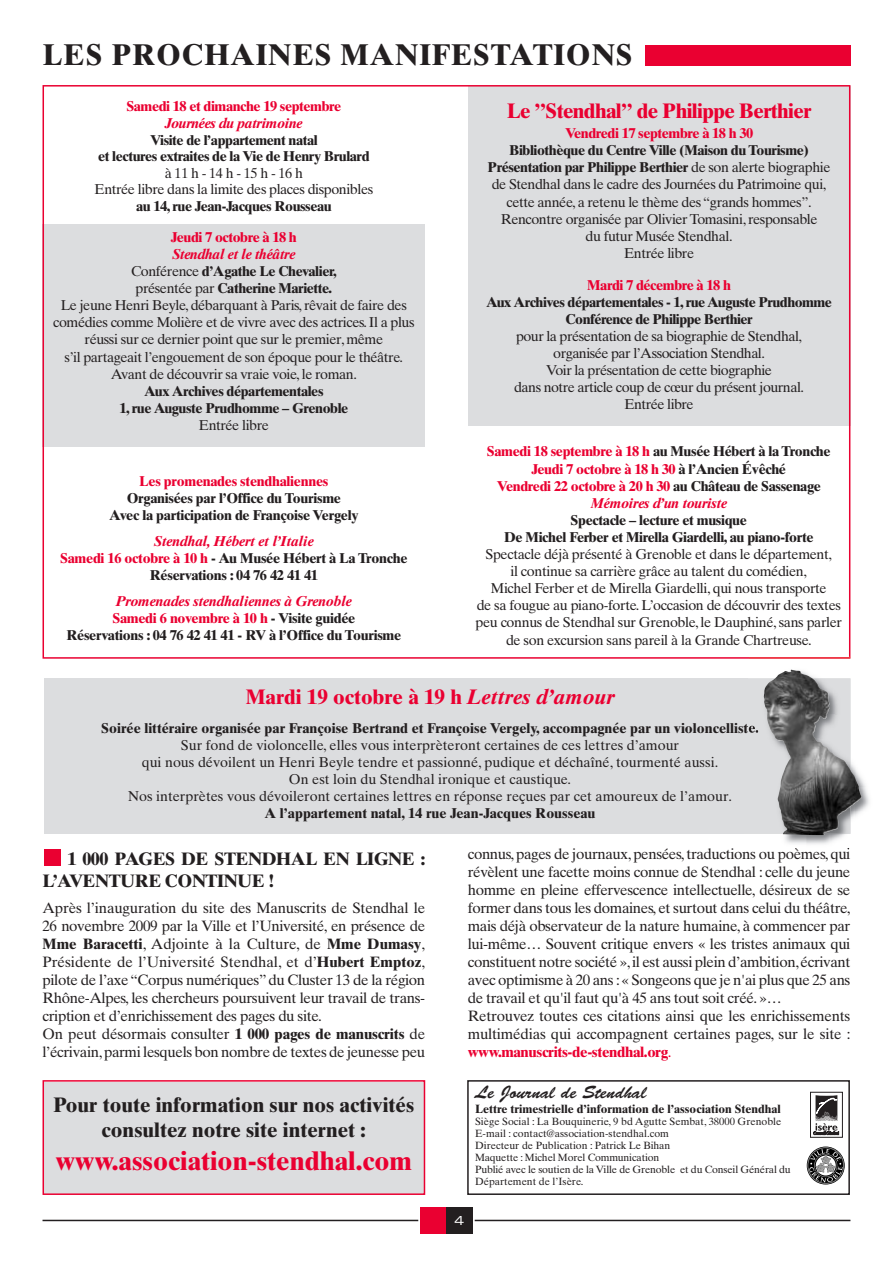
<style>
.page{position:relative;width:893px;height:1263px;background:#fff}
.page>*{position:absolute;margin:0;border:0;box-sizing:border-box;transform-origin:0 0}
.t1{font:700 30px "Times Ten";letter-spacing:.025em;color:#231f20}
.t2{font:700 27px "Times Ten";color:#ea0031}
.t3{font:700 21px/25.2px "Times Ten";color:#231f20;text-align:center}
.t4{font:700 21px "Times Ten";color:#ea0031}
.t5{font:700 21px "Times Ten";letter-spacing:-.03em;color:#ea0031}
.t6{font:700 18px/21.6px "Times Ten";letter-spacing:-.025em;color:#231f20}
.t7{font:18px "Brush Script";color:#231f20}
.t8{font:15px/18px "Times Ten";letter-spacing:-.025em;color:#231f20}
.t9{font:14.25px/17.1px "Times Ten";letter-spacing:-.03em;color:#231f20;text-align:center}
.t10{font:700 14.25px/17.1px "Times Ten";letter-spacing:-.025em;color:#231f20;text-align:center}
.t11{font:14.25px/17.1px "Times Ten";color:#231f20;text-align:center}
.t12{font:700 14.25px/17.1px "Times Ten";letter-spacing:-.025em;color:#ea0031;text-align:center}
.t13{font:700 14.25px "Times Ten";color:#231f20}
.t14{font:italic 700 14.25px "Times Ten";letter-spacing:-.035em;color:#ea0031}
.t15{font:700 12px "Times Ten";color:#231f20}
.t16{font:expanded 12px "Unitus B";color:#fff}
.t17{font:10.5px/12px "Times Ten";color:#231f20}
.s1{font-weight:700;font-style:italic;color:#ea0031}
.s2{font-weight:700}
.s3{font-style:italic;color:#ea0031}
.s4{color:#ea0031}
.s5{color:#231f20}
.s6{font-style:italic}
.s7{font-weight:700;color:#ea0031}
</style>
<div class="page">
<div style="left:44px;top:678px;width:806px;height:156px;background:#dcdddf"></div>
<hr style="left:475px;top:1220px;width:375px;height:1px;background:#231f20">
<hr style="left:43px;top:1220px;width:375px;height:1px;background:#231f20">
<div style="left:421px;top:1208px;width:26px;height:26px;background:#ea0031"></div>
<div style="left:447px;top:1208px;width:26px;height:26px;background:#231f20"></div>
<div style="left:645px;top:45px;width:205px;height:20px;background:#ea0031"></div>
<div style="left:467px;top:1080px;width:383px;height:115px;border:2px solid #231f20"></div>
<svg style="left:806px;top:1146px;width:39px;height:39px"></svg>
<div style="left:807px;top:1147px;width:37px;height:37px;border:1px solid #000;border-radius:50%"></div>
<svg style="left:808px;top:1147px;width:36px;height:36px"></svg>
<div style="left:810px;top:1092px;width:32px;height:45px;border:1px solid #231f20"></div>
<svg style="left:813px;top:1095px;width:26px;height:40px"></svg>
<div style="left:468px;top:86px;width:382px;height:340px;background:#dcdddf"></div>
<div style="left:44px;top:1082px;width:380px;height:111px;background:#dcdddf"></div>
<div style="left:43px;top:1080px;width:382px;height:115px;border:2px solid #ea0031"></div>
<div style="left:43px;top:225px;width:382px;height:222px;background:#dcdddf"></div>
<div style="left:44px;top:849px;width:16px;height:16px;background:#ea0031"></div>
<img style="left:743px;top:656px;width:126px;height:196px">
<img style="left:744px;top:678px;width:19px;height:156px">
<img style="left:763px;top:669px;width:99px;height:167px">
<h1 class="t1" style="left:43px;top:44px;width:591px">LES PROCHAINES MANIFESTATIONS</h1>
<p class="t12" style="left:126px;top:99px;width:216px">Samedi 18 et dimanche 19 septembre</p>
<p class="t14" style="left:165px;top:118px;width:139px">Journées du patrimoine</p>
<p class="t10" style="left:98px;top:133px;width:273px;line-height:16.5px">Visite de l’appartement natal<br>et lectures extraites de la Vie de Henry Brulard</p>
<p class="t9" style="left:94px;top:166px;width:280px;line-height:16.5px">à11h-14h-15h-16h<br>Entrée libre dans la limite des places disponibles</p>
<p class="t10" style="left:136px;top:199px;width:197px">au 14, rue Jean-Jacques Rousseau</p>
<p class="t12" style="left:171px;top:230px;width:127px">Jeudi 7 octobre à 18 h</p>
<p class="t9" style="left:53px;top:247px;width:363px"><span class="s1">Stendhal et le théâtre<br></span>Conférence <span class="s2">d’Agathe Le Chevalier,<br></span>présentée par <span class="s2">Catherine Mariette.<br></span>Le jeune Henri Beyle, débarquant à Paris, rêvait de faire des comédies comme Molière et de vivre avec des actrices. Il a plus réussi sur ce dernier point que sur le premier, même<br>s’il partageait l’engouement de son époque pour le théâtre.<br>Avant de découvrir sa vraie voie, le roman.</p>
<p class="t10" style="left:119px;top:384px;width:231px">Aux Archives départementales<br>1, rue Auguste Prudhomme – Grenoble</p>
<p class="t9" style="left:199px;top:418px;width:72px">Entrée libre</p>
<p class="t12" style="left:139px;top:474px;width:191px">Les promenades stendhaliennes</p>
<p class="t10" style="left:109px;top:491px;width:251px">Organisées par l’Office du Tourisme<br>Avec la participation de Françoise Vergely</p>
<p class="t10" style="left:60px;top:534px;width:349px"><span class="s3">Stendhal, Hébert et l’Italie<br></span><span class="s4">Samedi 16 octobre à 10 h</span> - Au Musée Hébert à La Tronche<br>Réservations : 04 76 42 41 41</p>
<p class="t10" style="left:66px;top:594px;width:336px"><span class="s3">Promenades stendhaliennes à Grenoble<br></span><span class="s4">Samedi 6 novembre à 10 h</span> - Visite guidée<br>Réservations : 04 76 42 41 41 - RV à l’Office du Tourisme</p>
<h3 class="t5" style="left:507px;top:103px;width:306px">Le ”Stendhal” de Philippe Berthier</h3>
<p class="t12" style="left:565px;top:126px;width:190px">Vendredi 17 septembre à 18 h 30</p>
<p class="t9" style="left:488px;top:143px;width:345px"><span class="s2">Bibliothèque du Centre Ville (Maison du Tourisme)<br>Présentation par Philippe Berthier</span> de son alerte biographie de Stendhal dans le cadre des Journées du Patrimoine qui, cette année, a retenu le thème des “grands hommes”.<br>Rencontre organisée par Olivier Tomasini, responsable<br>du futur Musée Stendhal.<br>Entrée libre</p>
<p class="t12" style="left:587px;top:278px;width:145px">Mardi 7 décembre à 18 h</p>
<p class="t10" style="left:486px;top:295px;width:347px">Aux Archives départementales - 1, rue Auguste Prudhomme<br>Conférence de Philippe Berthier</p>
<p class="t9" style="left:514px;top:329px;width:291px">pour la présentation de sa biographie de Stendhal, organisée par l’Association Stendhal.<br>Voir la présentation de cette biographie<br>dans notre article coup de cœur du présent journal.<br>Entrée libre</p>
<p class="t12" style="left:487px;top:445px;width:345px">Samedi 18 septembre à 18 h <span class="s5">au Musée Hébert à la Tronche </span>Jeudi 7 octobre à 18 h 30 <span class="s5">à l’Ancien Évêché<br></span>Vendredi 22 octobre à 20 h 30 <span class="s5">au Château de Sassenage </span><span class="s6">Mémoires d’un touriste</span></p>
<p class="t10" style="left:504px;top:513px;width:311px">Spectacle – lecture et musique<br>De Michel Ferber et Mirella Giardelli, au piano-forte</p>
<p class="t9" style="left:476px;top:547px;width:368px">Spectacle déjà présenté à Grenoble et dans le département,<br>il continue sa carrière grâce au talent du comédien,<br>Michel Ferber et de Mirella Giardelli, qui nous transporte<br>de sa fougue au piano-forte. L’occasion de découvrir des textes peu connus de Stendhal sur Grenoble, le Dauphiné, sans parler de son excursion sans pareil à la Grande Chartreuse.</p>
<h3 class="t4" style="left:246px;top:690px;width:370px">Mardi 19 octobre à 19 h <span class="s6">Lettres d’amour</span></h3>
<p class="t13" style="left:101px;top:723px;width:659px">Soirée littéraire organisée par Françoise Bertrand et Françoise Vergely, accompagnée par un violoncelliste.</p>
<p class="t11" style="left:128px;top:738px;width:605px">Sur fond de violoncelle, elles vous interprèteront certaines de ces lettres d’amour<br>qui nous dévoilent un Henri Beyle tendre et passionné, pudique et déchaîné, tourmenté aussi.<br>On est loin du Stendhal ironique et caustique.<br>Nos interprètes vous dévoileront certaines lettres en réponse reçues par cet amoureux de l’amour.</p>
<p class="t13" style="left:264px;top:808px;width:332px">A l’appartement natal, 14 rue Jean-Jacques Rousseau</p>
<p class="t6" style="left:43px;top:850px;width:384px;text-indent:25px">1 000 PAGES DE STENDHAL EN LIGNE :<br>L’AVENTURE CONTINUE !</p>
<p class="t8" style="left:43px;top:901px;width:384px">Après l’inauguration du site des Manuscrits de Stendhal le 26 novembre 2009 par la Ville et l’Université, en présence de <span class="s2">Mme Baracetti</span>, Adjointe à la Culture, de <span class="s2">Mme Dumasy</span>, Présidente de l’Université Stendhal, et d’<span class="s2">Hubert Emptoz</span>, pilote de l’axe “Corpus numériques” du Cluster 13 de la région Rhône-Alpes, les chercheurs poursuivent leur travail de trans&shy;cription et d’enrichissement des pages du site.<br>On peut désormais consulter <span class="s2">1 000 pages de manuscrits</span> de l’écrivain,parmi lesquels bon nombre de textes de jeunesse peu</p>
<h3 class="t3" style="left:53px;top:1094px;width:363px">Pour toute information sur nos activités consultez notre site internet :</h3>
<h2 class="t2" style="left:55px;top:1151px;width:358px">www.association-stendhal.com</h2>
<p class="t8" style="left:468px;top:846px;width:384px">connus,pages de journaux,pensées,traductions ou poèmes,qui révèlent une facette moins connue de Stendhal : celle du jeune homme en pleine effervescence intellectuelle, désireux de se former dans tous les domaines, et surtout dans celui du théâtre, mais déjà observateur de la nature humaine, à commencer par lui-même… Souvent critique envers « les tristes animaux qui constituent notre société »,il est aussi plein d’ambition,écrivant avec optimisme à 20 ans :« Songeons que je n'ai plus que 25 ans de travail et qu'il faut qu'à 45 ans tout soit créé. »… Retrouvez toutes ces citations ainsi que les enrichissements multimédias qui accompagnent certaines pages, sur le site : <span class="s7">www.manuscrits-de-stendhal.org</span><span class="s4">.</span></p>
<p class="t7" style="left:475px;top:1086px;width:173px">Le Journal de Stendhal</p>
<p class="t15" style="left:475px;top:1105px;width:307px">Lettre trimestrielle d’information de l’association Stendhal</p>
<p class="t17" style="left:475px;top:1117px;width:317px">Siège Social : La Bouquinerie, 9 bd Agutte Sembat, 38000 Grenoble E-mail : contact@association-stendhal.com<br>Directeur de Publication : Patrick Le Bihan<br>Maquette : Michel Morel Communication<br>Publié avec le soutien de la Ville de Grenoble et du Conseil Général du Département de l’Isère.</p>
<p class="t16" style="left:454px;top:1214px;width:12px">4</p>
</div>
